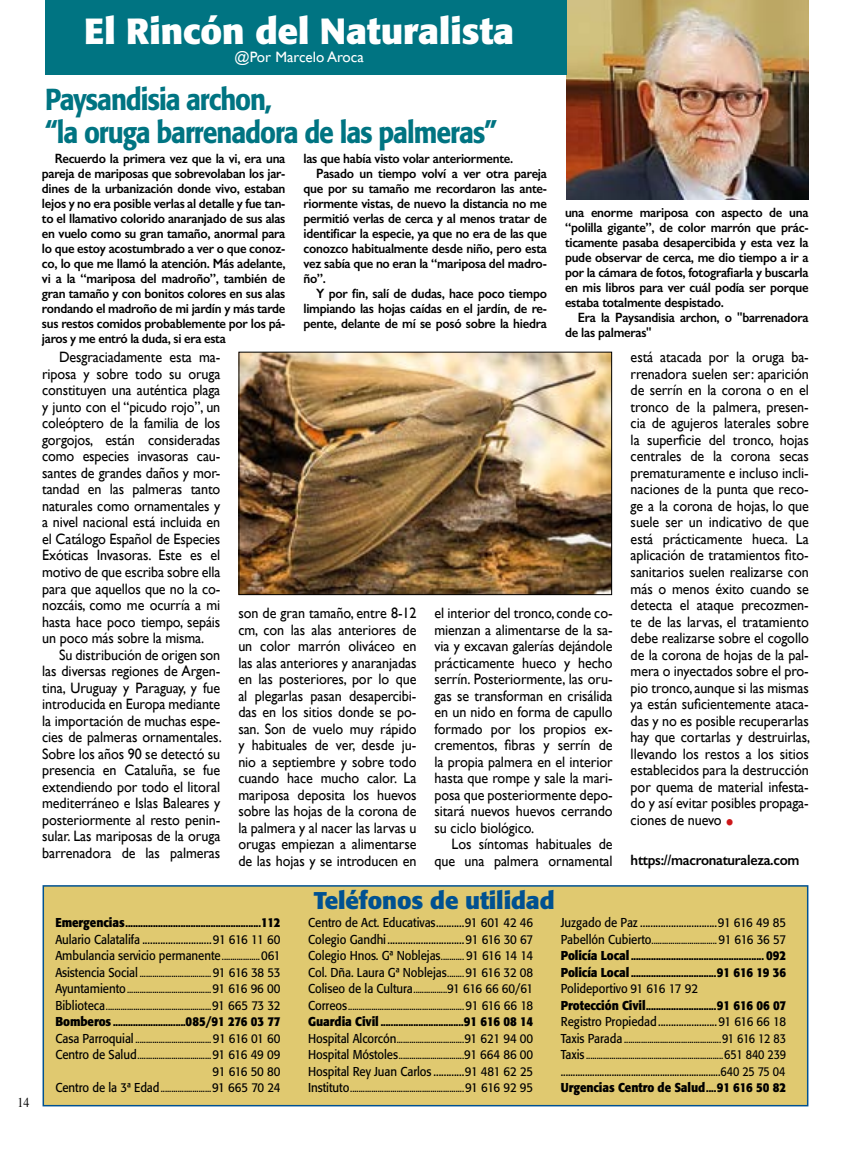
<style>
.page{position:relative;width:851px;height:1149px;background:#fff}
.page>*{position:absolute;margin:0;border:0;box-sizing:border-box;transform-origin:0 0}
.t1{font:700 36px "Formata";color:#fff}
.t2{font:500 30px/33px "Formata";letter-spacing:-.04em;color:#007482;scale:.88 1}
.t3{font:700 24px "Formata";letter-spacing:-.005em;color:#005191}
.t4{font:15px/16.5px "Gill Sans";letter-spacing:-.005em;color:#000;text-align:justify;scale:.94 1}
.t5{font:600 15px "Gill Sans";letter-spacing:-.02em;color:#000;scale:.94 1}
.t6{font:15px "Gill Sans";color:#fff}
.t7{font:600 13.5px/15px "Gill Sans";letter-spacing:-.02em;color:#000;text-align:justify;scale:.94 1}
.t8{font:13.5px "Times";color:#000;scale:.88 1}
.t9{font:12.75px/16.5px "Formata";letter-spacing:-.005em;color:#000;scale:.9 1}
.t10{font:12.75px/16.5px "Formata";letter-spacing:-.005em;color:#000;scale:.85 1}
.t11{font:10.5px/16.5px "Formata";color:#000;text-align:justify;scale:.9 1}
.t12{font:700 10.5px/16.5px "Formata";color:#000;text-align:justify;scale:.9 1}
.s1{font-size:25.5px;color:#cd171a}
.s2{font-size:12.75px}
.s3{font-size:10.5px}
.s4{font-weight:700;font-size:12.75px}
.s5{font-weight:700}
.s6{font-weight:400;font-size:12.75px}
.s7{font-weight:400}
.s8{font-weight:700;font-size:10.5px}
</style>
<div class="page">
<div style="left:43px;top:884px;width:765px;height:222px;background:#e0c970;border:2px solid #005191"></div>
<img style="left:567px;top:0;width:241px;height:199px">
<div style="left:45px;top:0;width:521px;height:75px;background:#007482"></div>
<img style="left:240px;top:353px;width:370px;height:240px">
<div style="left:238px;top:351px;width:374px;height:244px;border:1px solid #000"></div>
<p class="t8" style="left:17px;top:1089px;width:15px">14</p>
<h1 class="t1" style="left:84px;top:8px;width:431px">El Rincón del Naturalista</h1>
<p class="t6" style="left:234px;top:48px;width:131px">@Por Marcelo Aroca</p>
<h2 class="t2" style="left:45px;top:82px;width:514px">Paysandisia archon,<br>“la oruga barrenadora de las palmeras”</h2>
<p class="t7" style="left:42px;top:151px;width:260px;text-indent:13px">Recuerdo la primera vez que la vi, era una pareja de mariposas que sobrevolaban los jar&shy;dines de la urbanización donde vivo, estaban lejos y no era posible verlas al detalle y fue tan&shy;to el llamativo colorido anaranjado de sus alas en vuelo como su gran tamaño, anormal para lo que estoy acostumbrado a ver o que conoz&shy;co, lo que me llamó la atención. Más adelante, vi a la “mariposa del madroño”, también de gran tamaño y con bonitos colores en sus alas rondando el madroño de mi jardín y más tarde sus restos comidos probablemente por los pá&shy;jaros y me entró la duda, si era esta</p>
<p class="t7" style="left:303px;top:151px;width:225px">las que había visto volar anteriormente.</p>
<p class="t7" style="left:316px;top:166px;width:247px">Pasado un tiempo volví a ver otra pareja</p>
<p class="t7" style="left:303px;top:181px;width:260px">que por su tamaño me recordaron las ante-</p>
<p class="t7" style="left:303px;top:196px;width:260px">riormente vistas, de nuevo la distancia no me</p>
<p class="t7" style="left:303px;top:211px;width:260px">permitió verlas de cerca y al menos tratar de</p>
<p class="t7" style="left:303px;top:226px;width:260px">identificar la especie, ya que no era de las que</p>
<p class="t7" style="left:303px;top:241px;width:260px">conozco habitualmente desde niño, pero esta</p>
<p class="t7" style="left:303px;top:256px;width:260px">vez sabía que no eran la “mariposa del madro-</p>
<p class="t7" style="left:303px;top:271px;width:25px">ño”.</p>
<p class="t7" style="left:316px;top:286px;width:247px">Y por fin, salí de dudas, hace poco tiempo</p>
<p class="t7" style="left:303px;top:301px;width:260px">limpiando las hojas caídas en el jardín, de re-</p>
<p class="t7" style="left:303px;top:316px;width:260px">pente, delante de mí se posó sobre la hiedra</p>
<p class="t7" style="left:565px;top:205px;width:260px">una enorme mariposa con aspecto de una “polilla gigante”, de color marrón que prác&shy;ticamente pasaba desapercibida y esta vez la pude observar de cerca, me dio tiempo a ir a por la cámara de fotos, fotografiarla y buscarla en mis libros para ver cuál podía ser porque estaba totalmente despistado.</p>
<p class="t7" style="left:565px;top:310px;width:260px;text-indent:13px">Era la Paysandisia archon, o "barrenadora de las palmeras"</p>
<p class="t4" style="left:42px;top:349px;width:191px;text-indent:17px">Desgraciadamente esta ma&shy;riposa y sobre todo su oruga constituyen una auténtica plaga y junto con el “picudo rojo”, un coleóptero de la familia de los gorgojos, están consideradas como especies invasoras cau&shy;santes de grandes daños y mor&shy;tandad en las palmeras tanto naturales como ornamentales y a nivel nacional está incluida en el Catálogo Español de Especies Exóticas Invasoras. Este es el motivo de que escriba sobre ella para que aquellos que no la co&shy;nozcáis, como me ocurría a mi hasta hace poco tiempo, sepáis un poco más sobre la misma.</p>
<p class="t4" style="left:42px;top:646px;width:192px;text-indent:17px">Su distribución de origen son las diversas regiones de Argen&shy;tina, Uruguay y Paraguay, y fue introducida en Europa mediante la importación de muchas espe&shy;cies de palmeras ornamentales.<br>Sobre los años 90 se detectó su presencia en Cataluña, se fue extendiendo por todo el litoral mediterráneo e Islas Baleares y posteriormente al resto penin&shy;sular. Las mariposas de la oruga barrenadora de las palmeras</p>
<p class="t4" style="left:238px;top:604px;width:191px">son de gran tamaño, entre 8-12 cm, con las alas anteriores de un color marrón oliváceo en las alas anteriores y anaranjadas en las posteriores, por lo que al plegarlas pasan desapercibi&shy;das en los sitios donde se po&shy;san. Son de vuelo muy rápido y habituales de ver, desde ju&shy;nio a septiembre y sobre todo cuando hace mucho calor. La mariposa deposita los huevos sobre las hojas de la corona de la palmera y al nacer las larvas u orugas empiezan a alimentarse de las hojas y se introducen en</p>
<p class="t4" style="left:434px;top:604px;width:191px">el interior del tronco, conde co&shy;mienzan a alimentarse de la sa&shy;via y excavan galerías dejándole prácticamente hueco y hecho serrín. Posteriormente, las oru&shy;gas se transforman en crisálida en un nido en forma de capullo formado por los propios ex&shy;crementos, fibras y serrín de la propia palmera en el interior hasta que rompe y sale la mari&shy;posa que posteriormente depo&shy;sitará nuevos huevos cerrando su ciclo biológico.</p>
<p class="t4" style="left:434px;top:835px;width:191px;text-align:right">Los síntomas habituales de que una palmera ornamental</p>
<h3 class="t3" style="left:314px;top:885px;width:242px">Teléfonos de utilidad</h3>
<p class="t4" style="left:630px;top:349px;width:192px">está atacada por la oruga ba&shy;rrenadora suelen ser: aparición de serrín en la corona o en el tronco de la palmera, presen&shy;cia de agujeros laterales sobre la superficie del tronco, hojas centrales de la corona secas prematuramente e incluso incli&shy;naciones de la punta que reco&shy;ge a la corona de hojas, lo que suele ser un indicativo de que está prácticamente hueca. La aplicación de tratamientos fito&shy;sanitarios suelen realizarse con más o menos éxito cuando se detecta el ataque precozmen&shy;te de las larvas, el tratamiento debe realizarse sobre el cogollo de la corona de hojas de la pal&shy;mera o inyectados sobre el pro&shy;pio tronco, aunque si las mismas ya están suficientemente ataca&shy;das y no es posible recuperarlas hay que cortarlas y destruirlas, llevando los restos a los sitios establecidos para la destrucción por quema de material infesta&shy;do y así evitar posibles propaga&shy;ciones de nuevo <span class="s1">•</span></p>
<p class="t5" style="left:630px;top:850px;width:181px">https://macronaturaleza.com</p>
<p class="t12" style="left:55px;top:914px;width:251px"><span class="s2">Emergencias</span>......................................................<span class="s2">112</span></p>
<p class="t9" style="left:55px;top:930px;width:252px">Aulario Calatalifa ...........................91 616 11 60<br>Ambulancia servicio permanente<span class="s3">..................</span>061</p>
<p class="t11" style="left:55px;top:964px;width:252px"><span class="s2">Asistencia Social</span> ..................................<span class="s2">91 616 38 53<br>Ayuntamiento</span>........................................<span class="s2">91 616 96 00<br>Biblioteca</span>..................................................<span class="s2">91 665 73 32<br></span><span class="s4">Bomberos</span> <span class="s5">.............................</span><span class="s4">085/91 276 03 77<br></span><span class="s2">Casa Parroquial</span> ....................................<span class="s2">91 616 01 60<br>Centro de Salud</span>...................................<span class="s2">91 616 49 09</span></p>
<p class="t9" style="left:55px;top:1062px;width:251px;text-align:right">91 616 50 80<br>Centro de la 3ª Edad<span class="s3">........................</span>91 665 70 24</p>
<p class="t9" style="left:308px;top:914px;width:252px;text-align:justify">Centro de Act. Educativas...........91 601 42 46<br>Colegio Gandhi..............................91 616 30 67<br>Colegio Hnos. Gª Noblejas<span class="s3">...........</span> 91 616 14 14<br>Col. Dña. Laura Gª Noblejas<span class="s3">........</span>91 616 32 08<br>Coliseo de la Cultura<span class="s3">................</span>91 616 66 60/61</p>
<p class="t11" style="left:308px;top:997px;width:252px"><span class="s2">Correos</span>.......................................................<span class="s2">91 616 66 18<br></span><span class="s4">Guardia Civil</span> <span class="s5">.................................</span><span class="s4">91 616 08 14<br></span><span class="s2">Hospital Alcorcón</span>................................<span class="s2">91 621 94 00<br>Hospital Móstoles</span>...............................<span class="s2">91 664 86 00</span></p>
<p class="t9" style="left:308px;top:1062px;width:251px">Hospital Rey Juan Carlos ............91 481 62 25</p>
<p class="t11" style="left:308px;top:1079px;width:252px"><span class="s2">Instituto</span>......................................................<span class="s2">91 616 92 95</span></p>
<p class="t9" style="left:560px;top:914px;width:252px">Juzgado de Paz ..............................91 616 49 85</p>
<p class="t12" style="left:560px;top:931px;width:252px"><span class="s6">Pabellón Cubierto</span><span class="s7">...............................</span> <span class="s6">91 616 36 57<br></span><span class="s2">Policía Local</span> ..................................................... <span class="s2">092<br>Policía Local</span> ..................................<span class="s2">91 616 19 36</span></p>
<p class="t9" style="left:560px;top:980px;width:154px">Polideportivo 91 616 17 92</p>
<p class="t12" style="left:560px;top:997px;width:252px"><span class="s2">Protección Civil</span>............................<span class="s2">91 616 06 07</span></p>
<p class="t9" style="left:560px;top:1013px;width:251px">Registro Propiedad.......................91 616 66 18</p>
<p class="t11" style="left:560px;top:1030px;width:252px"><span class="s2">Taxis Parada</span> ..............................................<span class="s2">91 616 12 83<br>Taxis</span> .................................................................<span class="s2">651 840 239</span></p>
<p class="t10" style="left:560px;top:1062px;width:266px">..................................................................640 25 75 04<br><span class="s5">Urgencias Centro de Salud</span><span class="s8">....</span><span class="s5">91 616 50 82</span></p>
</div>
